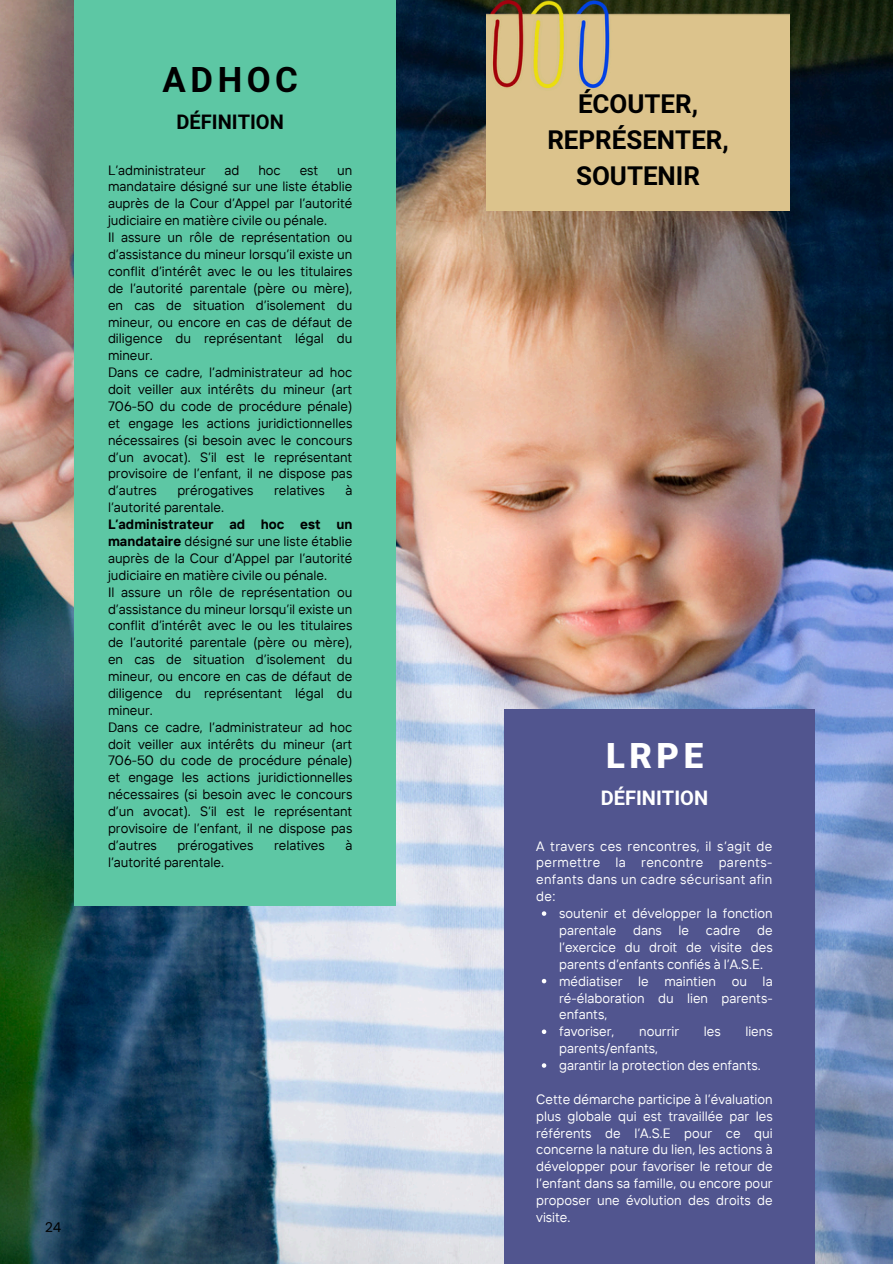
<style>
.page{position:relative;width:893px;height:1264px;background:#fff}
.page>*{position:absolute;margin:0;border:0;box-sizing:border-box;transform-origin:0 0}
.t1{font:700 34.8px "Mardoto";letter-spacing:.13em;color:#000}
.t2{font:900 34.8px "Mardoto";color:#fff}
.t3{font:700 25.95px/36px "Mardoto";color:#000;text-align:center}
.t4{font:700 20.1px "Mardoto";color:#fff}
.t5{font:700 20.1px "Mardoto";color:#000}
.t6{font:13.5px/16.8px "TT Interphases";color:#000;text-align:justify}
.t7{font:13.5px/16.8px "TT Interphases";color:#fff;text-align:justify}
.t8{font:13.5px "Poppins";color:#000}
.s1{font-weight:700}
</style>
<div class="page">
<img style="left:0;top:0;width:892px;height:1263px">
<div style="left:504px;top:709px;width:310px;height:554px;background:#51558f"></div>
<svg style="left:541px;top:911px;width:5px;height:4px"></svg>
<svg style="left:541px;top:978px;width:5px;height:5px"></svg>
<svg style="left:541px;top:1029px;width:5px;height:5px"></svg>
<svg style="left:541px;top:1063px;width:5px;height:4px"></svg>
<div style="left:75px;top:0;width:320px;height:905px;background:#5dc7a4"></div>
<img style="left:486px;top:0;width:303px;height:210px">
<p class="t1" style="left:163px;top:60px;width:137px">ADHOC</p>
<p class="t5" style="left:176px;top:110px;width:109px">DÉFINITION</p>
<p class="t6" style="left:108px;top:161px;width:99px">L’administrateur</p>
<p class="t6" style="left:224px;top:161px;width:16px">ad</p>
<p class="t6" style="left:258px;top:161px;width:24px">hoc</p>
<p class="t6" style="left:300px;top:161px;width:20px">est</p>
<p class="t6" style="left:108px;top:161px;width:246px;text-indent:229px">un mandataire désigné sur une liste établie auprès de la Cour d’Appel par l’autorité judiciaire en matière civile ou pénale.</p>
<h2 class="t6" style="left:108px;top:229px;width:246px">Il assure un rôle de représentation ou d’assistance du mineur lorsqu’il existe un conflit d’intérêt avec le ou les titulaires de l’autorité parentale (père ou mère), en cas de situation d’isolement du mineur, ou encore en cas de défaut de diligence du représentant légal du mineur.</h2>
<p class="t6" style="left:108px;top:364px;width:246px">Dans ce cadre, l’administrateur ad hoc doit veiller aux intérêts du mineur (art 706-50 du code de procédure pénale) et engage les actions juridictionnelles nécessaires (si besoin avec le concours d’un avocat). S’il est le représentant provisoire de l’enfant, il ne dispose pas d’autres</p>
<p class="t6" style="left:177px;top:482px;width:78px">prérogatives</p>
<p class="t6" style="left:274px;top:482px;width:52px">relatives</p>
<p class="t6" style="left:345px;top:482px;width:9px">à</p>
<p class="t6" style="left:108px;top:499px;width:118px">l’autorité parentale.</p>
<h1 class="t6" style="left:108px;top:515px;width:246px"><span class="s1">L’administrateur ad hoc est un mandataire</span> désigné sur une liste établie auprès de la Cour d’Appel par l’autorité judiciaire en matière civile ou pénale.</h1>
<h3 class="t6" style="left:108px;top:583px;width:246px">Il assure un rôle de représentation ou d’assistance du mineur lorsqu’il existe un conflit d’intérêt avec le ou les titulaires de l’autorité parentale (père ou mère), en cas de situation d’isolement du mineur, ou encore en cas de défaut de diligence du représentant légal du mineur.</h3>
<p class="t6" style="left:108px;top:718px;width:246px">Dans ce cadre, l’administrateur ad hoc doit veiller aux intérêts du mineur (art 706-50 du code de procédure pénale) et engage les actions juridictionnelles nécessaires (si besoin avec le concours d’un avocat). S’il est le représentant provisoire de l’enfant, il ne dispose pas d’autres</p>
<p class="t6" style="left:177px;top:836px;width:78px">prérogatives</p>
<p class="t6" style="left:274px;top:836px;width:52px">relatives</p>
<p class="t6" style="left:345px;top:836px;width:9px">à</p>
<p class="t6" style="left:108px;top:853px;width:118px">l’autorité parentale.</p>
<p class="t8" style="left:45px;top:1218px;width:18px">24</p>
<p class="t3" style="left:547px;top:86px;width:183px">ÉCOUTER,<br>REPRÉSENTER,<br>SOUTENIR</p>
<p class="t2" style="left:606px;top:736px;width:99px">LRPE</p>
<h1 class="t4" style="left:600px;top:786px;width:109px">DÉFINITION</h1>
<h3 class="t7" style="left:536px;top:837px;width:238px">A travers ces rencontres, il s’agit de permettre la rencontre parents&shy;enfants dans un cadre sécurisant afin de:</h3>
<p class="t7" style="left:559px;top:904px;width:215px">soutenir et développer la fonction parentale dans le cadre de l’exercice du droit de visite des parents d’enfants confiés à l’A.S.E.</p>
<p class="t7" style="left:559px;top:972px;width:215px">médiatiser le maintien ou la ré-élaboration du lien parents&shy;enfants,</p>
<p class="t7" style="left:559px;top:1022px;width:57px">favoriser,</p>
<p class="t7" style="left:639px;top:1022px;width:42px">nourrir</p>
<p class="t7" style="left:703px;top:1022px;width:18px">les</p>
<p class="t7" style="left:745px;top:1022px;width:29px">liens</p>
<p class="t7" style="left:559px;top:1039px;width:101px">parents/enfants,</p>
<p class="t7" style="left:559px;top:1056px;width:203px">garantir la protection des enfants.</p>
<p class="t7" style="left:536px;top:1090px;width:238px">Cette démarche participe à l’évaluation plus globale qui est travaillée par les référents de l’A.S.E pour ce qui concerne la nature du lien, les actions à développer pour favoriser le retour de l’enfant dans sa famille, ou encore pour proposer une évolution des droits de visite.</p>
</div>
